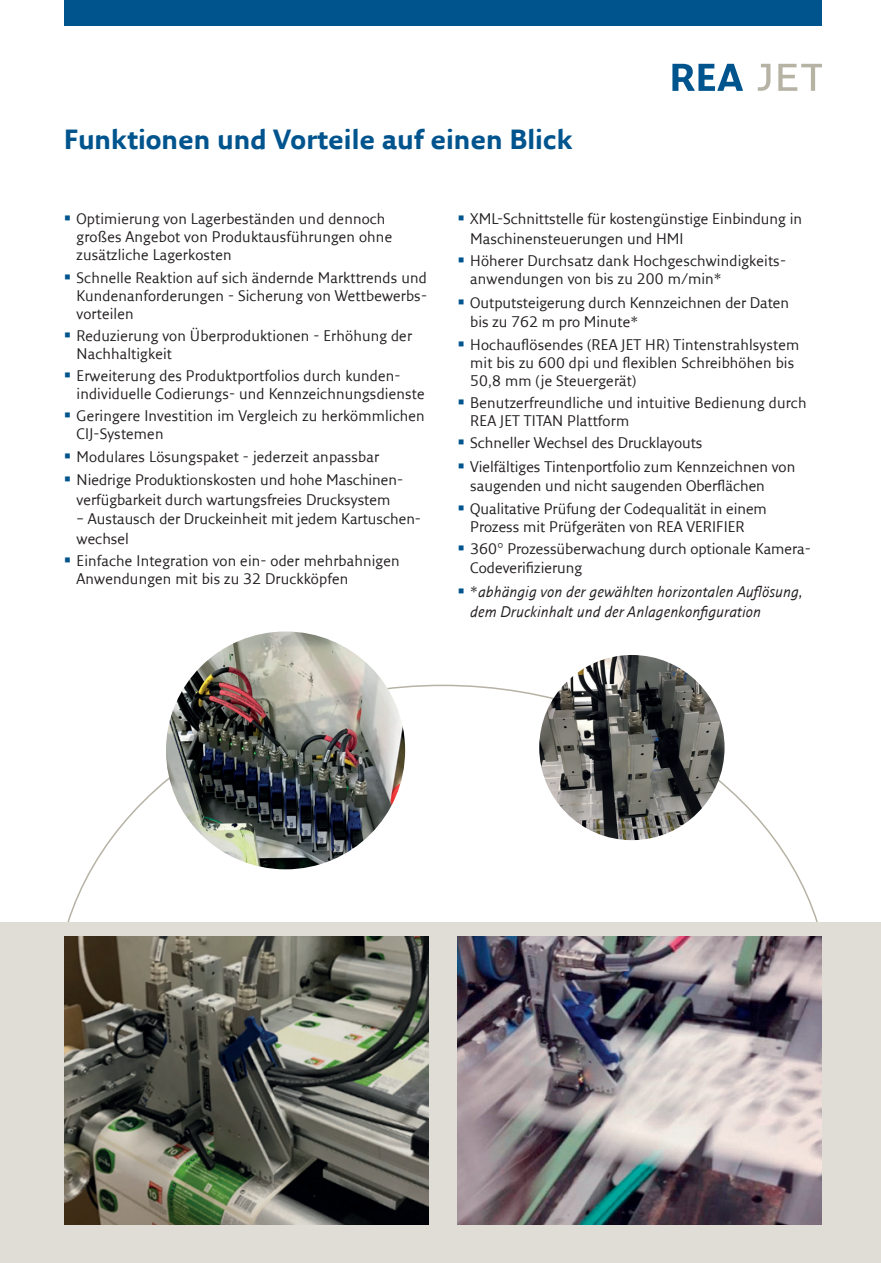
<style>
.page{position:relative;width:881px;height:1263px;background:#fff}
.page>*{position:absolute;margin:0;border:0;box-sizing:border-box;transform-origin:0 0}
.t1{font:700 27px "Fresco Sans LF";color:#00548e}
.t2{font:15px/18px "Fresco Sans LF";letter-spacing:.01em;color:#231f20}
.t3{font:italic 15px/23.7px "Fresco Sans LF";color:#231f20}
.s1{font-style:normal}
</style>
<div class="page">
<svg style="left:55px;top:685px;width:775px;height:238px"></svg>
<div style="left:0;top:923px;width:880px;height:340px;background:#dfddd6"></div>
<div style="left:64px;top:0;width:757px;height:26px;background:#00548e"></div>
<svg style="left:672px;top:64px;width:70px;height:26px"></svg>
<svg style="left:757px;top:64px;width:13px;height:26px"></svg>
<svg style="left:778px;top:64px;width:43px;height:26px"></svg>
<img style="left:64px;top:936px;width:364px;height:289px">
<img style="left:457px;top:936px;width:364px;height:289px">
<img style="left:539px;top:655px;width:185px;height:185px;border-radius:93px">
<img style="left:166px;top:631px;width:239px;height:238px">
<h1 class="t1" style="left:64px;top:122px;width:510px">Funktionen und Vorteile auf einen Blick</h1>
<p class="t2" style="left:77px;top:210px;width:317px">Optimierung von Lagerbeständen und dennoch großes Angebot von Produktausführungen ohne zusätzliche Lagerkosten</p>
<p class="t2" style="left:77px;top:268px;width:352px;text-align:justify">Schnelle Reaktion auf sich ändernde Markttrends und Kundenanforderungen - Sicherung von Wettbewerbs&shy;vorteilen</p>
<p class="t2" style="left:77px;top:326px;width:337px">Reduzierung von Überproduktionen - Erhöhung der<br>Nachhaltigkeit</p>
<p class="t2" style="left:77px;top:366px;width:349px">Erweiterung des Produktportfolios durch kunden&shy;individuelle Codierungs- und Kennzeichnungsdienste</p>
<p class="t2" style="left:77px;top:407px;width:349px">Geringere Investition im Vergleich zu herkömmlichen<br>CIJ-Systemen</p>
<p class="t2" style="left:77px;top:444px;width:328px;line-height:23.7px">Modulares Lösungspaket - jederzeit anpassbar<br>Niedrige Produktionskosten und hohe Maschinen-</p>
<p class="t2" style="left:77px;top:490px;width:315px">verfügbarkeit durch wartungsfreies Drucksystem</p>
<p class="t2" style="left:77px;top:509px;width:346px;line-height:19.5px">– Austausch der Druckeinheit mit jedem Kartuschen&shy;wechsel</p>
<p class="t2" style="left:77px;top:551px;width:324px">Einfache Integration von ein- oder mehrbahnigen<br>Anwendungen mit bis zu 32 Druckköpfen</p>
<p class="t2" style="left:470px;top:209px;width:333px;line-height:19.5px">XML-Schnittstelle für kostengünstige Einbindung in<br>Maschinensteuerungen und HMI</p>
<p class="t2" style="left:470px;top:251px;width:317px">Höherer Durchsatz dank Hochgeschwindigkeits&shy;anwendungen von bis zu 200 m/min*</p>
<p class="t2" style="left:470px;top:292px;width:320px;line-height:19.5px">Outputsteigerung durch Kennzeichnen der Daten bis zu 762 m pro Minute*</p>
<p class="t2" style="left:470px;top:335px;width:330px">Hochauflösendes (REA JET HR) Tintenstrahlsystem mit bis zu 600 dpi und flexiblen Schreibhöhen bis<br>50,8 mm (je Steuergerät)</p>
<p class="t2" style="left:470px;top:393px;width:338px">Benutzerfreundliche und intuitive Bedienung durch<br>REA JET TITAN Plattform</p>
<p class="t2" style="left:470px;top:431px;width:326px;line-height:23.7px">Schneller Wechsel des Drucklayouts<br>Vielfältiges Tintenportfolio zum Kennzeichnen von</p>
<p class="t2" style="left:470px;top:475px;width:298px;line-height:22.2px">saugenden und nicht saugenden Oberflächen<br>Qualitative Prüfung der Codequalität in einem</p>
<p class="t2" style="left:470px;top:515px;width:342px;line-height:22.2px">Prozess mit Prüfgeräten von REA VERIFIER<br>360° Prozessüberwachung durch optionale Kamera-</p>
<p class="t3" style="left:470px;top:556px;width:334px"><span class="s1">Codeverifizierung<br>*</span>abhängig von der gewählten horizontalen Auflösung,</p>
<p class="t3" style="left:470px;top:599px;width:292px">dem Druckinhalt und der Anlagenkonfiguration</p>
</div>
